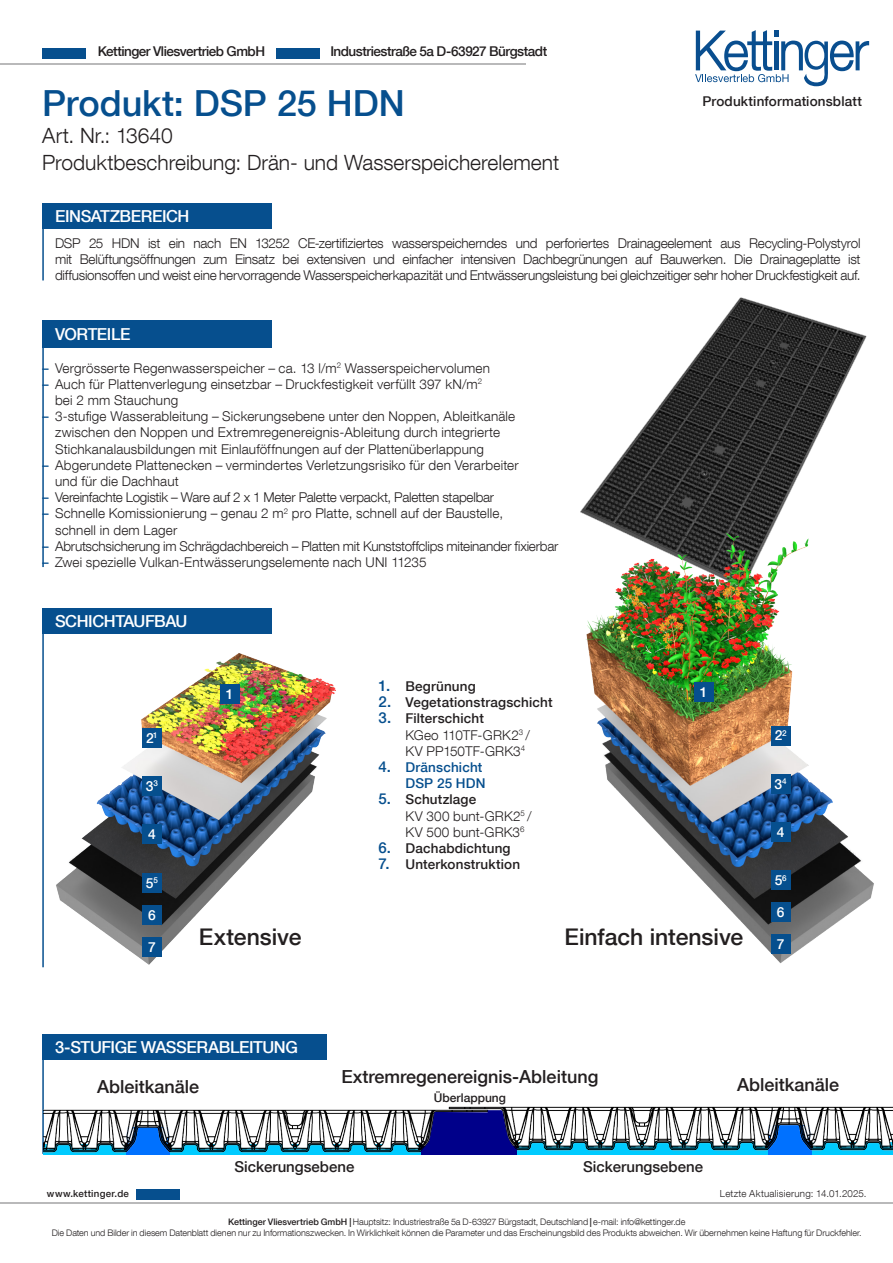
<style>
.page{position:relative;width:893px;height:1263px;background:#fff}
.page>*{position:absolute;margin:0;border:0;box-sizing:border-box;transform-origin:0 0}
.t1{font:500 36px "Helvetica Neue LT Com";letter-spacing:-.005em;color:#064f8e}
.tablazat_bold{font:500 22.95px "Helvetica Neue LT Com";color:#231f20}
.t2{font:300 21px "Helvetica Neue LT Com";color:#231f20}
.t3{font:500 18px "Helvetica Neue LT Com";color:#231f20}
.TSD_főcímek{font:500 16.5px "Helvetica Neue LT Com";letter-spacing:-.025em;color:#fff}
.tablazat_bold-2{font:500 16.5px "Helvetica Neue LT Com";letter-spacing:-.03em;color:#fff}
.t4{font:500 15px "Helvetica Neue LT Com";color:#231f20}
.TSD_főcímek-2{font:500 13.8px "Helvetica Neue LT Com";color:#fff}
.tablazat_bold-3{font:300 13.5px/16.2px "Helvetica Neue LT Com";letter-spacing:.01em;color:#231f20}
.tablazat_bold-4{font:300 13.5px "Helvetica Neue LT Com";letter-spacing:-.02em;color:#231f20}
.tablazat_bold-5{font:500 13.5px "Helvetica Neue LT Com";letter-spacing:.01em;color:#231f20}
.tablazat_bold-6{font:500 13.5px "Helvetica Neue LT Com";letter-spacing:-.035em;color:#231f20}
.tablazat_bold-7{font:500 13.5px "Helvetica Neue LT Com";letter-spacing:-.04em;color:#231f20}
.t5{font:500 13.5px/16.2px "Helvetica Neue LT Com";letter-spacing:.015em;color:#064f8e;text-align:right}
.t6{font:500 12px "Helvetica Neue LT Com";color:#231f20}
.t7{font:300 9.75px "Helvetica Neue LT Com";letter-spacing:.02em;color:#231f20}
.t8{font:500 9.75px "Helvetica Neue LT Com";letter-spacing:.025em;color:#231f20}
.t9{font:300 9px/10.8px "Helvetica Neue LT Com";letter-spacing:-.005em;color:#231f20;text-align:center}
.s1{font-family:"Calibri";font-weight:700;color:#064f8e}
.s2{font-size:15px;color:#064f8e}
.s3{font-weight:500;font-size:15px;color:#064f8e}
.s4{font-weight:500}
.s5{font-size:15px}
</style>
<div class="page">
<img style="left:580px;top:297px;width:287px;height:217px">
<img style="left:56px;top:653px;width:280px;height:312px">
<hr style="left:0;top:64px;width:525px;height:1px;background:#b9b9ba">
<div style="left:42px;top:48px;width:44px;height:11px;background:#064f8e"></div>
<div style="left:276px;top:48px;width:43px;height:11px;background:#064f8e"></div>
<div style="left:42px;top:203px;width:230px;height:26px;background:#064f8e"></div>
<hr style="left:42px;top:229px;width:2px;height:51px;background:#064f8e">
<hr style="left:0;top:1202px;width:893px;height:1px;background:#b9b9ba">
<div style="left:136px;top:1189px;width:44px;height:11px;background:#064f8e"></div>
<div style="left:42px;top:320px;width:230px;height:28px;background:#064f8e"></div>
<hr style="left:42px;top:344px;width:2px;height:223px;background:#064f8e">
<hr style="left:42px;top:1043px;width:2px;height:111px;background:#064f8e">
<div style="left:42px;top:1035px;width:285px;height:25px;background:#064f8e"></div>
<div style="left:420px;top:1146px;width:97px;height:9px;background:#00008a"></div>
<div style="left:517px;top:1142px;width:251px;height:13px;background:#00cbff"></div>
<div style="left:811px;top:1142px;width:82px;height:13px;background:#00cbff"></div>
<div style="left:44px;top:1144px;width:82px;height:11px;background:#00cbff"></div>
<div style="left:170px;top:1144px;width:250px;height:11px;background:#00cbff"></div>
<div style="left:126px;top:1127px;width:44px;height:28px;background:#0071ff"></div>
<div style="left:768px;top:1125px;width:43px;height:30px;background:#0071ff"></div>
<img style="left:44px;top:1109px;width:404px;height:44px">
<img style="left:448px;top:1106px;width:445px;height:45px">
<svg style="left:420px;top:1110px;width:109px;height:44px"></svg>
<hr style="left:42px;top:634px;width:2px;height:333px;background:#064f8e">
<img style="left:584px;top:514px;width:290px;height:450px">
<div style="left:42px;top:608px;width:230px;height:26px;background:#064f8e"></div>
<div style="left:142px;top:937px;width:20px;height:19px;background:#064f8e"></div>
<div style="left:771px;top:935px;width:19px;height:19px;background:#064f8e"></div>
<div style="left:142px;top:905px;width:20px;height:19px;background:#064f8e"></div>
<div style="left:771px;top:903px;width:19px;height:19px;background:#064f8e"></div>
<div style="left:142px;top:873px;width:20px;height:19px;background:#064f8e"></div>
<div style="left:771px;top:871px;width:19px;height:19px;background:#064f8e"></div>
<div style="left:142px;top:824px;width:20px;height:20px;background:#064f8e"></div>
<div style="left:771px;top:822px;width:19px;height:20px;background:#064f8e"></div>
<div style="left:142px;top:776px;width:20px;height:20px;background:#064f8e"></div>
<div style="left:771px;top:774px;width:19px;height:20px;background:#064f8e"></div>
<div style="left:142px;top:728px;width:20px;height:19px;background:#064f8e"></div>
<div style="left:771px;top:726px;width:19px;height:19px;background:#064f8e"></div>
<div style="left:220px;top:684px;width:19px;height:20px;background:#064f8e"></div>
<div style="left:694px;top:682px;width:19px;height:20px;background:#064f8e"></div>
<svg style="left:695px;top:30px;width:174px;height:56px"></svg>
<p class="tablazat_bold-7" style="left:98px;top:43px;width:169px">Kettinger Vliesvertrieb GmbH</p>
<p class="t1" style="left:42px;top:81px;width:364px">Produkt: DSP 25 HDN</p>
<p class="tablazat_bold-5" style="left:702px;top:93px;width:161px">Produktinformationsblatt</p>
<p class="t2" style="left:42px;top:122px;width:132px">Art. Nr.: 13640</p>
<p class="t2" style="left:42px;top:149px;width:518px">Produktbeschreibung: Drän- und Wasserspeicherelement</p>
<p class="tablazat_bold-6" style="left:330px;top:43px;width:218px">Industriestraße 5a D-63927 Bürgstadt</p>
<p class="TSD_főcímek" style="left:55px;top:206px;width:136px">EINSATZBEREICH</p>
<p class="tablazat_bold-3" style="left:55px;top:235px;width:807px;text-align:justify">DSP 25 HDN ist ein nach EN 13252 CE-zertifiziertes wasserspeicherndes und perforiertes Drainageelement aus Recycling-Polystyrol mit Belüftungsöffnungen zum Einsatz bei extensiven und einfacher intensiven Dachbegrünungen auf Bauwerken. Die Drainageplatte ist diffusionsoffen und weist eine hervorragende Wasserspeicherkapazität und Entwässerungsleistung bei gleichzeitiger sehr hoher Druckfestigkeit auf.</p>
<p class="tablazat_bold-2" style="left:55px;top:324px;width:77px">VORTEILE</p>
<p class="tablazat_bold-3" style="left:42px;top:359px;width:449px"><span class="s1">ശ</span> Vergrösserte Regenwasserspeicher – ca. 13 l/m<sup>2</sup> Wasserspeichervolumen</p>
<p class="tablazat_bold-3" style="left:55px;top:376px;width:429px;text-indent:-13px"><span class="s1">ശ</span> Auch für Plattenverlegung einsetzbar – Druckfestigkeit verfüllt 397 kN/m<sup>2 </sup>bei 2 mm Stauchung</p>
<p class="tablazat_bold-3" style="left:55px;top:408px;width:462px;text-indent:-13px"><span class="s1">ശ</span> 3-stufige Wasserableitung – Sickerungsebene unter den Noppen, Ableitkanäle zwischen den Noppen und Extremregenereignis-Ableitung durch integrierte<br>Stichkanalausbildungen mit Einlauföffnungen auf der Plattenüberlappung</p>
<p class="tablazat_bold-3" style="left:55px;top:457px;width:465px;text-indent:-13px"><span class="s1">ശ</span> Abgerundete Plattenecken – vermindertes Verletzungsrisiko für den Verarbeiter und für die Dachhaut</p>
<p class="tablazat_bold-4" style="left:42px;top:489px;width:453px"><span class="s1">ശ</span> Vereinfachte Logistik – Ware auf 2 x 1 Meter Palette verpackt, Paletten stapelbar</p>
<p class="tablazat_bold-3" style="left:55px;top:505px;width:449px;text-indent:-13px"><span class="s1">ശ</span> Schnelle Komissionierung – genau 2 m<sup>2</sup> pro Platte, schnell auf der Baustelle, schnell in dem Lager</p>
<p class="tablazat_bold-4" style="left:42px;top:538px;width:518px"><span class="s1">ശ</span> Abrutschsicherung im Schrägdachbereich – Platten mit Kunststoffclips miteinander fixierbar</p>
<p class="tablazat_bold-3" style="left:42px;top:554px;width:386px"><span class="s1">ശ</span> Zwei spezielle Vulkan-Entwässerungselemente nach UNI 11235</p>
<p class="TSD_főcímek" style="left:55px;top:611px;width:134px">SCHICHTAUFBAU</p>
<p class="tablazat_bold-5" style="left:378px;top:678px;width:99px"><span class="s2">1.</span> Begrünung</p>
<p class="tablazat_bold-5" style="left:378px;top:694px;width:176px"><span class="s2">2.</span> Vegetationstragschicht</p>
<p class="tablazat_bold-3" style="left:405px;top:710px;width:126px;text-indent:-27px"><span class="s3">3.</span> <span class="s4">Filterschicht<br></span>KGeo 110TF-GRK2<sup>3</sup> /<br>KV PP150TF-GRK3<sup>4</sup></p>
<p class="t5" style="left:378px;top:759px;width:109px"><span class="s5">4.</span> Dränschicht<br>DSP 25 HDN</p>
<p class="tablazat_bold-3" style="left:405px;top:791px;width:128px;text-indent:-27px"><span class="s3">5.</span> <span class="s4">Schutzlage<br></span>KV 300 bunt-GRK2<sup>5</sup> /<br>KV 500 bunt-GRK3<sup>6</sup></p>
<p class="tablazat_bold-5" style="left:378px;top:840px;width:134px"><span class="s2">6.</span> Dachabdichtung</p>
<p class="tablazat_bold-5" style="left:378px;top:856px;width:143px"><span class="s2">7.</span> Unterkonstruktion</p>
<p class="TSD_főcímek-2" style="left:226px;top:686px;width:9px">1</p>
<p class="TSD_főcímek-2" style="left:700px;top:683px;width:9px">1</p>
<p class="TSD_főcímek-2" style="left:146px;top:729px;width:13px">2<sup>1</sup></p>
<p class="TSD_főcímek-2" style="left:775px;top:727px;width:13px">2<sup>2</sup></p>
<p class="TSD_főcímek-2" style="left:146px;top:778px;width:13px">3<sup>3</sup></p>
<p class="TSD_főcímek-2" style="left:775px;top:775px;width:14px">3<sup>4</sup></p>
<p class="TSD_főcímek-2" style="left:148px;top:826px;width:9px">4</p>
<p class="TSD_főcímek-2" style="left:777px;top:824px;width:9px">4</p>
<p class="TSD_főcímek-2" style="left:146px;top:874px;width:13px">5<sup>5</sup></p>
<p class="TSD_főcímek-2" style="left:775px;top:872px;width:13px">5<sup>6</sup></p>
<p class="TSD_főcímek-2" style="left:148px;top:906px;width:9px">6</p>
<p class="TSD_főcímek-2" style="left:777px;top:904px;width:9px">6</p>
<p class="tablazat_bold" style="left:199px;top:923px;width:104px">Extensive</p>
<p class="tablazat_bold" style="left:565px;top:923px;width:180px">Einfach intensive</p>
<p class="TSD_főcímek-2" style="left:148px;top:938px;width:9px">7</p>
<p class="TSD_főcímek-2" style="left:777px;top:936px;width:9px">7</p>
<p class="TSD_főcímek" style="left:55px;top:1037px;width:244px">3-STUFIGE WASSERABLEITUNG</p>
<p class="t3" style="left:97px;top:1076px;width:104px">Ableitkanäle</p>
<p class="t3" style="left:341px;top:1066px;width:258px">Extremregenereignis-Ableitung</p>
<p class="t6" style="left:434px;top:1090px;width:74px">Überlappung</p>
<p class="t4" style="left:234px;top:1157px;width:122px">Sickerungsebene</p>
<p class="t4" style="left:583px;top:1157px;width:122px">Sickerungsebene</p>
<p class="t3" style="left:737px;top:1073px;width:104px">Ableitkanäle</p>
<p class="t8" style="left:47px;top:1188px;width:83px">www.kettinger.de</p>
<p class="t9" style="left:52px;top:1216px;width:811px"><span class="s4">Kettinger Vliesvertrieb GmbH |</span> Hauptsitz: Industriestraße 5a D-63927 Bürgstadt, Deutschland <span class="s4">|</span> e-mail: info@kettinger.de<br>Die Daten und Bilder in diesem Datenblatt dienen nur zu Informationszwecken. In Wirklichkeit können die Parameter und das Erscheinungsbild des Produkts abweichen. Wir übernehmen keine Haftung für Druckfehler.</p>
<p class="t7" style="left:720px;top:1188px;width:148px">Letzte Aktualisierung: 14.01.2025.</p>
</div>
